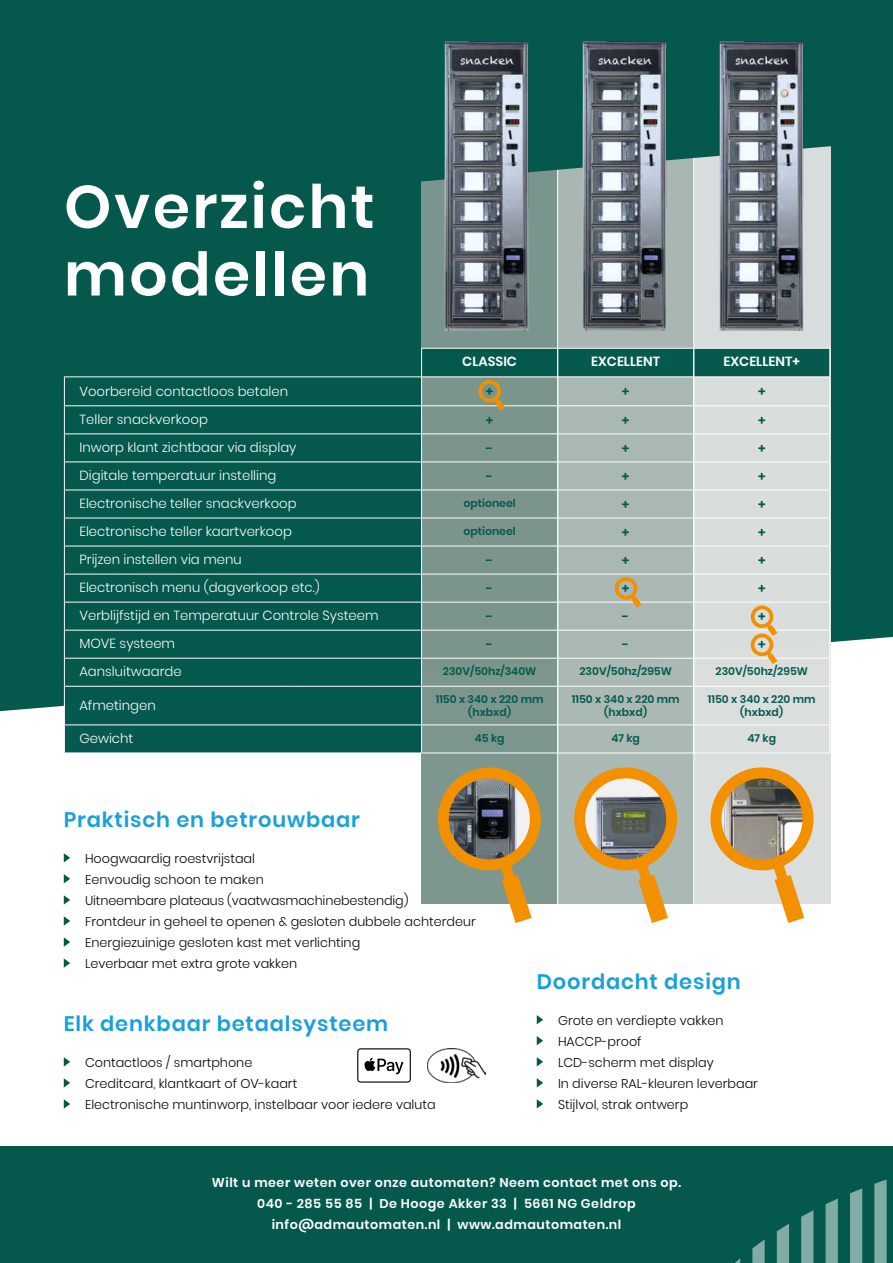
<style>
.page{position:relative;width:893px;height:1263px;background:#fff}
.page>*{position:absolute;margin:0;border:0;box-sizing:border-box;transform-origin:0 0}
.t1{font:600 60px/67.5px "Poppins";letter-spacing:.04em;color:#fff}
.t2{font:600 21px "Poppins";letter-spacing:.04em;color:#159fdb}
.t3{font:300 13.2px "Poppins";color:#fff}
.t4{font:600 13.2px "Poppins";color:#04584c}
.t5{font:600 13.2px "Poppins";color:#fff}
.t6{font:300 12.75px/21px "Poppins";color:#000}
.t7{font:600 12.75px/21px "Poppins";letter-spacing:.04em;color:#fff;text-align:center}
.t8{font:600 10.95px/13px "Poppins";color:#04584c;text-align:center}
</style>
<div class="page">
<svg style="left:64px;top:874px;width:6px;height:9px"></svg>
<svg style="left:64px;top:853px;width:6px;height:9px"></svg>
<svg style="left:64px;top:895px;width:6px;height:9px"></svg>
<svg style="left:64px;top:916px;width:6px;height:10px"></svg>
<svg style="left:64px;top:1057px;width:6px;height:9px"></svg>
<svg style="left:64px;top:958px;width:6px;height:10px"></svg>
<svg style="left:64px;top:1099px;width:6px;height:9px"></svg>
<svg style="left:64px;top:937px;width:6px;height:10px"></svg>
<svg style="left:64px;top:1078px;width:6px;height:9px"></svg>
<div style="left:0;top:0;width:893px;height:711px;background:#04584c"></div>
<div style="left:64px;top:348px;width:358px;height:31px;background:#04584c"></div>
<div style="left:421px;top:66px;width:136px;height:838px;background:#7c968e"></div>
<div style="left:557px;top:66px;width:137px;height:838px;background:#aab9b4"></div>
<div style="left:694px;top:66px;width:136px;height:838px;background:#dadfde"></div>
<div style="left:65px;top:377px;width:356px;height:375px;background:#04584c"></div>
<hr style="left:64px;top:376px;width:358px;height:1px;background:#fff">
<hr style="left:64px;top:405px;width:358px;height:1px;background:#fff">
<hr style="left:64px;top:433px;width:358px;height:1px;background:#fff">
<hr style="left:64px;top:461px;width:358px;height:1px;background:#fff">
<hr style="left:64px;top:490px;width:358px;height:1px;background:#fff">
<hr style="left:64px;top:518px;width:358px;height:1px;background:#fff">
<hr style="left:64px;top:546px;width:358px;height:1px;background:#fff">
<hr style="left:64px;top:574px;width:358px;height:1px;background:#fff">
<hr style="left:64px;top:602px;width:358px;height:1px;background:#fff">
<hr style="left:64px;top:630px;width:358px;height:1px;background:#fff">
<hr style="left:64px;top:658px;width:358px;height:1px;background:#fff">
<svg style="left:64px;top:377px;width:1px;height:309px"></svg>
<hr style="left:64px;top:686px;width:358px;height:1px;background:#fff">
<hr style="left:64px;top:687px;width:1px;height:37px;background:#fff">
<hr style="left:422px;top:686px;width:136px;height:1px;background:#fff">
<hr style="left:421px;top:687px;width:1px;height:37px;background:#fff">
<hr style="left:558px;top:686px;width:136px;height:1px;background:#fff">
<hr style="left:694px;top:686px;width:136px;height:1px;background:#fff">
<hr style="left:829px;top:687px;width:1px;height:37px;background:#fff">
<hr style="left:64px;top:724px;width:358px;height:1px;background:#fff">
<svg style="left:64px;top:725px;width:1px;height:27px"></svg>
<hr style="left:422px;top:724px;width:136px;height:1px;background:#fff">
<svg style="left:421px;top:725px;width:1px;height:27px"></svg>
<hr style="left:558px;top:724px;width:136px;height:1px;background:#fff">
<hr style="left:694px;top:724px;width:136px;height:1px;background:#fff">
<svg style="left:829px;top:725px;width:1px;height:27px"></svg>
<hr style="left:64px;top:752px;width:358px;height:1px;background:#fff">
<hr style="left:422px;top:752px;width:136px;height:1px;background:#fff">
<hr style="left:558px;top:752px;width:136px;height:1px;background:#fff">
<hr style="left:694px;top:752px;width:136px;height:1px;background:#fff">
<svg style="left:537px;top:1036px;width:6px;height:9px"></svg>
<svg style="left:537px;top:1015px;width:6px;height:9px"></svg>
<svg style="left:537px;top:1057px;width:6px;height:9px"></svg>
<svg style="left:537px;top:1078px;width:6px;height:9px"></svg>
<svg style="left:537px;top:1099px;width:6px;height:9px"></svg>
<img style="left:446px;top:779px;width:91px;height:88px">
<img style="left:717px;top:778px;width:95px;height:85px">
<img style="left:582px;top:779px;width:93px;height:88px">
<svg style="left:625px;top:851px;width:50px;height:72px"></svg>
<svg style="left:761px;top:851px;width:51px;height:72px"></svg>
<hr style="left:557px;top:155px;width:1px;height:749px;background:#fff">
<hr style="left:693px;top:138px;width:1px;height:766px;background:#fff">
<div style="left:260px;top:0;width:633px;height:195px;background:#04584c"></div>
<img style="left:436px;top:35px;width:101px;height:296px">
<div style="left:0;top:1146px;width:893px;height:117px;background:#04584c"></div>
<svg style="left:489px;top:851px;width:48px;height:72px"></svg>
<img style="left:574px;top:35px;width:101px;height:296px">
<svg style="left:421px;top:348px;width:409px;height:338px"></svg>
<div style="left:438px;top:767px;width:103px;height:103px;border:11px solid #f29000;border-radius:50%"></div>
<div style="left:574px;top:767px;width:103px;height:103px;border:11px solid #f29000;border-radius:50%"></div>
<img style="left:711px;top:35px;width:101px;height:296px">
<svg style="left:735px;top:1179px;width:152px;height:84px"></svg>
<div style="left:710px;top:767px;width:103px;height:103px;border:11px solid #f29000;border-radius:50%"></div>
<svg style="left:357px;top:1048px;width:54px;height:35px"></svg>
<img style="left:427px;top:1048px;width:58px;height:35px">
<h1 class="t1" style="left:64px;top:174px;width:312px">Overzicht modellen</h1>
<p class="t5" style="left:462px;top:354px;width:56px">CLASSIC</p>
<p class="t5" style="left:591px;top:354px;width:70px">EXCELLENT</p>
<p class="t5" style="left:724px;top:354px;width:78px">EXCELLENT+</p>
<p class="t3" style="left:79px;top:383px;width:210px">Voorbereid contactloos betalen</p>
<p class="t4" style="left:486px;top:384px;width:9px">+</p>
<p class="t4" style="left:622px;top:384px;width:9px">+</p>
<p class="t4" style="left:758px;top:384px;width:9px">+</p>
<p class="t3" style="left:79px;top:411px;width:130px">Teller snackverkoop</p>
<p class="t4" style="left:486px;top:413px;width:9px">+</p>
<p class="t4" style="left:622px;top:413px;width:9px">+</p>
<p class="t4" style="left:758px;top:413px;width:9px">+</p>
<p class="t3" style="left:79px;top:440px;width:219px">Inworp klant zichtbaar via display</p>
<p class="t4" style="left:486px;top:441px;width:8px">-</p>
<p class="t4" style="left:622px;top:441px;width:9px">+</p>
<p class="t4" style="left:758px;top:441px;width:9px">+</p>
<p class="t3" style="left:79px;top:468px;width:199px">Digitale temperatuur instelling</p>
<p class="t4" style="left:486px;top:469px;width:8px">-</p>
<p class="t4" style="left:622px;top:469px;width:9px">+</p>
<p class="t4" style="left:758px;top:469px;width:9px">+</p>
<p class="t3" style="left:79px;top:496px;width:219px">Electronische teller snackverkoop</p>
<p class="t8" style="left:463px;top:496px;width:54px">optioneel</p>
<p class="t4" style="left:622px;top:497px;width:9px">+</p>
<p class="t4" style="left:758px;top:497px;width:9px">+</p>
<p class="t3" style="left:79px;top:524px;width:214px">Electronische teller kaartverkoop</p>
<p class="t8" style="left:463px;top:524px;width:54px">optioneel</p>
<p class="t4" style="left:622px;top:525px;width:9px">+</p>
<p class="t4" style="left:758px;top:525px;width:9px">+</p>
<p class="t3" style="left:79px;top:552px;width:164px">Prijzen instellen via menu</p>
<p class="t4" style="left:486px;top:553px;width:8px">-</p>
<p class="t4" style="left:622px;top:553px;width:9px">+</p>
<p class="t4" style="left:758px;top:553px;width:9px">+</p>
<p class="t3" style="left:79px;top:580px;width:242px">Electronisch menu (dagverkoop etc.)</p>
<p class="t4" style="left:486px;top:581px;width:8px">-</p>
<p class="t4" style="left:622px;top:581px;width:9px">+</p>
<p class="t4" style="left:758px;top:581px;width:9px">+</p>
<p class="t3" style="left:79px;top:608px;width:301px">Verblijfstijd en Temperatuur Controle Systeem</p>
<p class="t4" style="left:486px;top:609px;width:8px">-</p>
<p class="t4" style="left:622px;top:609px;width:8px">-</p>
<p class="t4" style="left:758px;top:609px;width:9px">+</p>
<p class="t3" style="left:79px;top:636px;width:97px">MOVE systeem</p>
<p class="t4" style="left:486px;top:637px;width:8px">-</p>
<p class="t4" style="left:622px;top:637px;width:8px">-</p>
<p class="t4" style="left:758px;top:637px;width:9px">+</p>
<p class="t3" style="left:79px;top:664px;width:104px">Aansluitwaarde</p>
<p class="t8" style="left:443px;top:665px;width:95px">230V/50hz/340W</p>
<p class="t8" style="left:579px;top:665px;width:94px">230V/50hz/295W</p>
<p class="t8" style="left:715px;top:665px;width:94px">230V/50hz/295W</p>
<p class="t3" style="left:79px;top:698px;width:78px">Afmetingen</p>
<p class="t8" style="left:436px;top:693px;width:109px">1150 x 340 x 220 mm (hxbxd)</p>
<p class="t8" style="left:572px;top:693px;width:109px">1150 x 340 x 220 mm (hxbxd)</p>
<p class="t8" style="left:708px;top:693px;width:109px">1150 x 340 x 220 mm (hxbxd)</p>
<p class="t3" style="left:79px;top:731px;width:55px">Gewicht</p>
<p class="t8" style="left:475px;top:731px;width:31px">45 kg</p>
<p class="t8" style="left:611px;top:731px;width:30px">47 kg</p>
<p class="t8" style="left:747px;top:731px;width:30px">47 kg</p>
<h2 class="t2" style="left:64px;top:807px;width:298px">Praktisch en betrouwbaar</h2>
<p class="t6" style="left:85px;top:848px;width:392px">Hoogwaardig roestvrijstaal<br>Eenvoudig schoon te maken<br>Uitneembare plateaus (vaatwasmachinebestendig)<br>Frontdeur in geheel te openen &amp; gesloten dubbele achterdeur Energiezuinige gesloten kast met verlichting<br>Leverbaar met extra grote vakken</p>
<h2 class="t2" style="left:64px;top:1011px;width:326px">Elk denkbaar betaalsysteem</h2>
<p class="t6" style="left:85px;top:1052px;width:352px">Contactloos / smartphone<br>Creditcard, klantkaart of OV-kaart<br>Electronische muntinworp, instelbaar voor iedere valuta</p>
<h2 class="t2" style="left:537px;top:969px;width:206px">Doordacht design</h2>
<p class="t6" style="left:558px;top:1010px;width:201px">Grote en verdiepte vakken<br>HACCP-proof<br>LCD-scherm met display<br>In diverse RAL-kleuren leverbaar<br>Stijlvol, strak ontwerp</p>
<p class="t7" style="left:212px;top:1172px;width:471px">Wilt u meer weten over onze automaten? Neem contact met ons op.<br>040 - 285 55 85 | De Hooge Akker 33 | 5661 NG Geldrop info@admautomaten.nl | www.admautomaten.nl</p>
</div>
